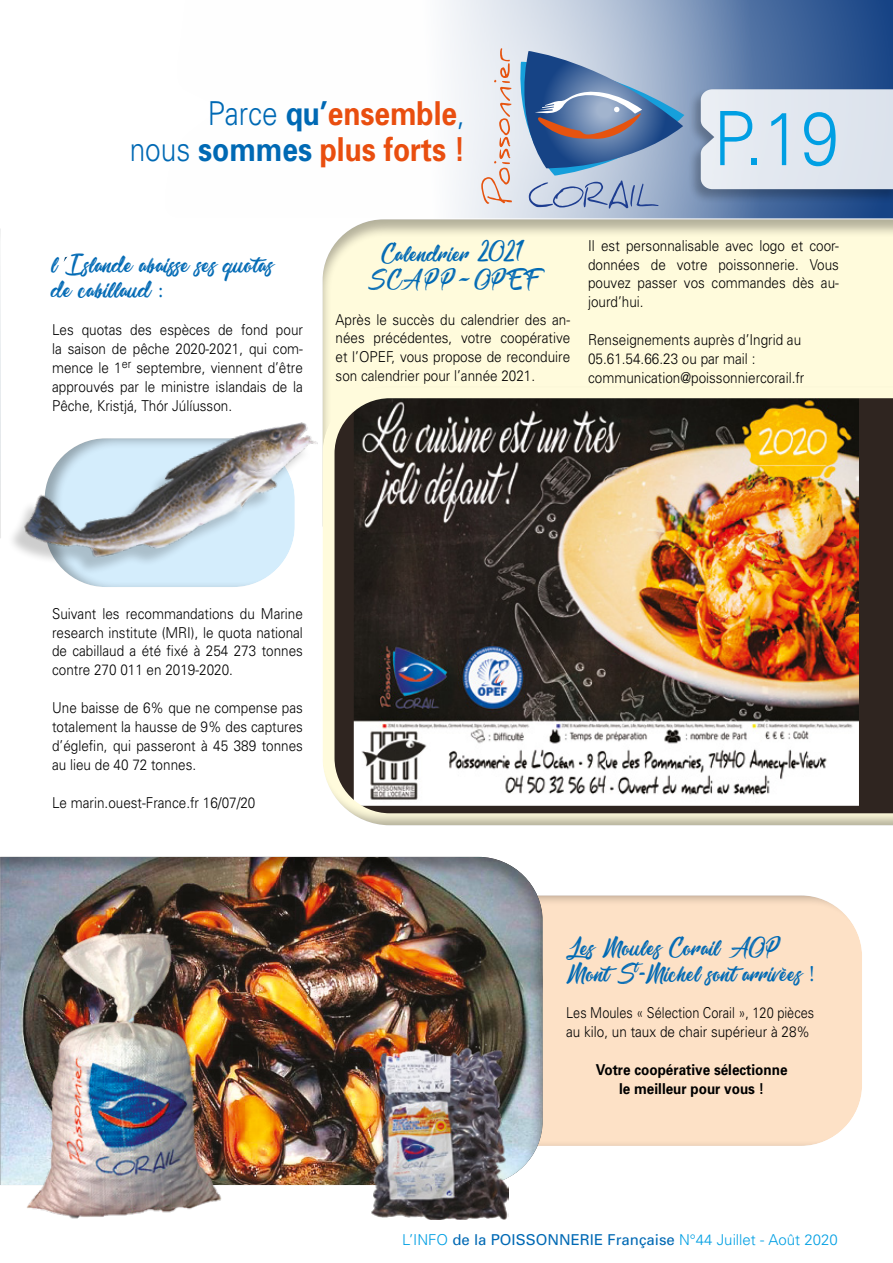
<style>
.page{position:relative;width:893px;height:1263px;background:#fff}
.page>*{position:absolute;margin:0;border:0;box-sizing:border-box;transform-origin:0 0}
.t1{font:300 75px "Univers";color:#009fe3;scale:.9 1}
.t2{font:700 33px/36px "Univers";color:#e94e0f;text-align:right;scale:.85 1}
.t3{font:22.5px/25.5px "Barbershop in Thailand";color:#0069b4;scale:.9 1}
.t4{font:300 15px/18.9px "Univers";color:#000;text-align:justify;scale:.9 1}
.t5{font:300 15px/18.9px "Univers";color:#000;scale:.85 1}
.t6{font:300 15px "Univers";color:#009fe3}
.t7{font:700 15px/18.9px "Univers";color:#000;text-align:center;scale:.9 1}
.s1{font-weight:300;color:#0069b4}
.s2{color:#0069b4}
.s3{font-family:"Minion Pro"}
.s4{font-family:"Cataneo BT";font-weight:300;font-size:45px}
.s5{font-weight:400;color:#0069b4}
</style>
<div class="page">
<hr style="left:0;top:228px;width:2px;height:313px;background:#000;opacity:.3">
<div style="left:426px;top:894px;width:437px;height:254px;background:#fde1c6"></div>
<div style="left:321px;top:219px;width:572px;height:331px;background:#000;opacity:.3"></div>
<div style="left:0;top:855px;width:545px;height:332px;background:#000;opacity:.3"></div>
<div style="left:42px;top:437px;width:253px;height:152px;background:#000;opacity:.3"></div>
<div style="left:321px;top:386px;width:572px;height:441px;background:#000;opacity:.3"></div>
<div style="left:62px;top:255px;width:7px;height:7px;background:#000;opacity:.3"></div>
<div style="left:6px;top:427px;width:308px;height:149px;background:#fff"></div>
<img style="left:12px;top:419px;width:322px;height:156px">
<img style="left:25px;top:930px;width:200px;height:289px">
<img style="left:372px;top:1043px;width:136px;height:176px">
<svg style="left:445px;top:0;width:448px;height:218px"></svg>
<div style="left:687px;top:88px;width:206px;height:116px;background:#000;opacity:.3"></div>
<svg style="left:701px;top:89px;width:192px;height:100px;background:#dfe5ed"></svg>
<svg style="left:481px;top:48px;width:203px;height:161px;background:#95a6c1"></svg>
<h2 class="t2" style="left:130px;top:94px;width:396px"><span class="s1">Parce</span> <span class="s2">qu’</span>ensemble<span class="s1">,<br>nous</span> <span class="s2">sommes</span> plus forts !</h2>
<h1 class="t1" style="left:713px;top:93px;width:140px">P.19</h1>
<h3 class="t3" style="left:52px;top:251px;width:248px">l I slande abaisse ses quotas de cabillaud <span class="s3">:</span></h3>
<p class="t4" style="left:52px;top:320px;width:280px">Les quotas des espèces de fond pour la saison de pêche 2020-2021, qui com&shy;mence le 1<sup>er</sup> septembre, viennent d’être approuvés par le ministre islandais de la Pêche, Kristjá, Thór Júlíusson.</p>
<h3 class="t3" style="left:368px;top:241px;width:191px;text-align:center">Calendrier 2021<br>S CA P P <span class="s4">-</span> OPEF</h3>
<p class="t4" style="left:336px;top:309px;width:262px">Après le succès du calendrier des an&shy;nées précédentes, votre coopérative et l’OPEF, vous propose de reconduire son calendrier pour l’année 2021.</p>
<p class="t4" style="left:588px;top:235px;width:280px">Il est personnalisable avec logo et coor&shy;données de votre poissonnerie. Vous pouvez passer vos commandes dès au&shy;jourd’hui.</p>
<p class="t4" style="left:588px;top:330px;width:242px;text-align:left">Renseignements auprès d’Ingrid au<br>05.61.54.66.23 ou par mail : communication@poissonniercorail.fr</p>
<p class="t4" style="left:52px;top:603px;width:280px">Suivant les recommandations du Marine research institute (MRI), le quota national de cabillaud a été fixé à 254 273 tonnes contre 270 011 en 2019-2020.</p>
<p class="t4" style="left:52px;top:698px;width:280px">Une baisse de 6% que ne compense pas totalement la hausse de 9% des captures d’églefin, qui passeront à 45 389 tonnes au lieu de 40 72 tonnes.</p>
<p class="t4" style="left:52px;top:792px;width:227px">Le marin.ouest-France.fr 16/07/20</p>
<h3 class="t3" style="left:566px;top:934px;width:278px">Les Moules Corail AOP<br>Mont S<sup>t</sup>-Michel sont arrivées <span class="s3">!</span></h3>
<p class="t5" style="left:566px;top:1003px;width:293px">Les Moules « Sélection Corail », 120 pièces au kilo, un taux de chair supérieur à 28%</p>
<p class="t7" style="left:596px;top:1060px;width:215px">Votre coopérative sélectionne le meilleur pour vous !</p>
<p class="t6" style="left:402px;top:1231px;width:437px">L’INFO <span class="s5">de la POISSONNERIE Française</span> N°44 Juillet - Août 2020</p>
</div>
